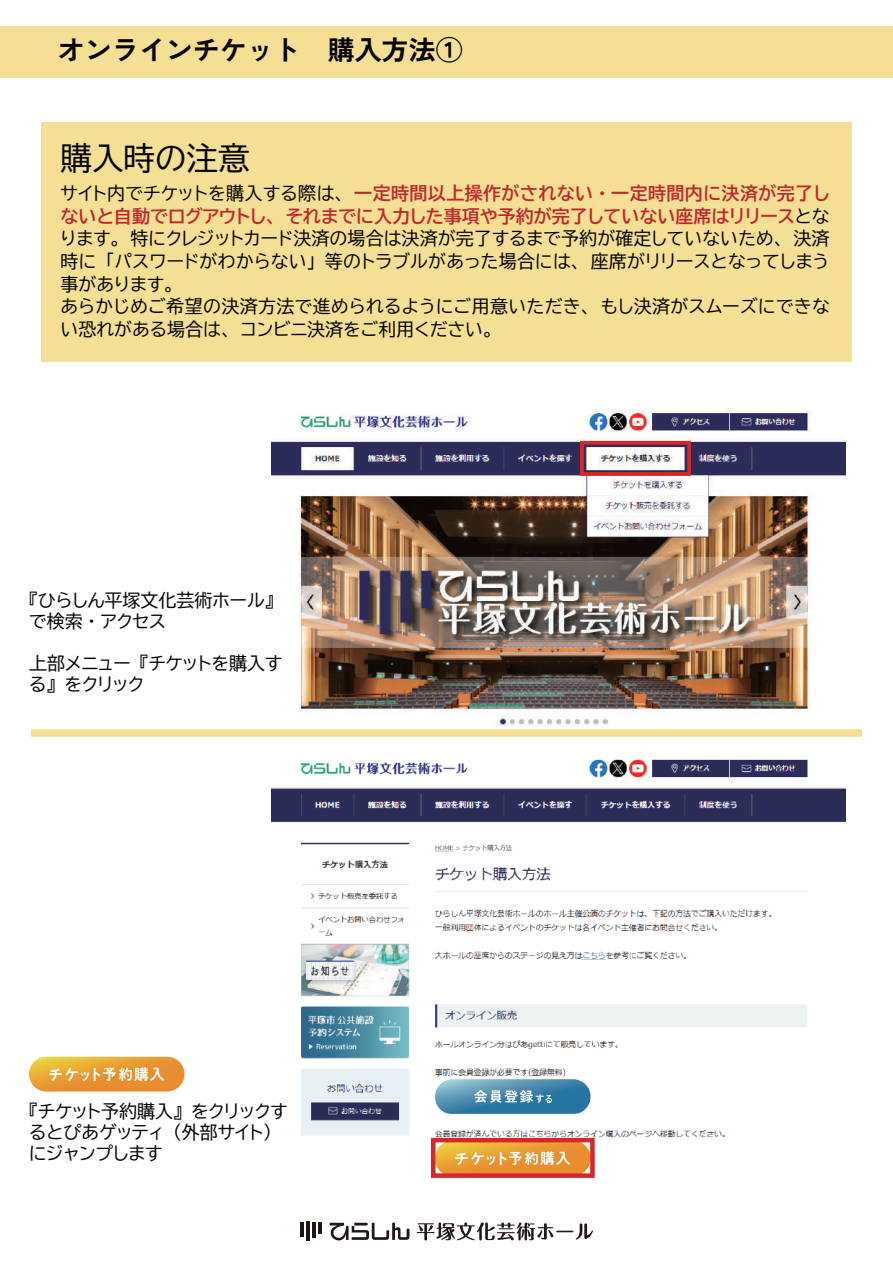
<style>
.page{position:relative;width:893px;height:1263px;background:#fff}
.page>*{position:absolute;margin:0;border:0;box-sizing:border-box;transform-origin:0 0}
.t1{font:31.5px "BIZ UDP Gothic";color:#030303}
.t2{font:700 27px "Zen Kaku Gothic Antique";color:#030303}
.t3{font:18px/21px "BIZ UDP Gothic";letter-spacing:.005em;color:#030303}
.t4{font:18px/22.5px "BIZ UDP Gothic Bold";color:#c0262d}
.s1{font-family:"BIZ UDP Gothic";color:#030303}
</style>
<div class="page">
<img style="left:271px;top:759px;width:574px;height:419px">
<img style="left:271px;top:409px;width:574px;height:318px">
<div style="left:0;top:26px;width:893px;height:51px;background:#f5df94"></div>
<svg style="left:435px;top:1141px;width:155px;height:34px;background:#e99d33"></svg>
<svg style="left:455px;top:1151px;width:115px;height:14px;background:#efb76f"></svg>
<div style="left:580px;top:441px;width:111px;height:35px;border:4px solid #d92628"></div>
<div style="left:431px;top:1138px;width:164px;height:40px;border:5px solid #d92628"></div>
<div style="left:31px;top:729px;width:831px;height:8px;background:#f5df94"></div>
<svg style="left:319px;top:1222px;width:3px;height:11px"></svg>
<hr style="left:312px;top:1222px;width:4px;height:15px;background:#211814">
<hr style="left:306px;top:1222px;width:3px;height:19px;background:#211814">
<hr style="left:300px;top:1222px;width:3px;height:15px;background:#211814">
<svg style="left:329px;top:1223px;width:80px;height:18px"></svg>
<svg style="left:417px;top:1222px;width:176px;height:18px"></svg>
<div style="left:41px;top:122px;width:810px;height:239px;background:#f5df94"></div>
<svg style="left:435px;top:1079px;width:155px;height:35px;background:#478baf"></svg>
<svg style="left:474px;top:1090px;width:78px;height:13px"></svg>
<svg style="left:29px;top:1057px;width:155px;height:34px;background:#e99e33"></svg>
<svg style="left:49px;top:1067px;width:115px;height:14px;background:#efb76f"></svg>
<h2 class="t2" style="left:58px;top:33px;width:406px">オンラインチケット　購入方法①</h2>
<h1 class="t1" style="left:61px;top:143px;width:190px">購入時の注意</h1>
<p class="t4" style="left:61px;top:182px;width:770px"><span class="s1">サイト内でチケットを購入する際は、</span>一定時間以上操作がされない・一定時間内に決済が完了しないと自動でログアウトし、それまでに入力した事項や予約が完了していない座席はリリース<span class="s1">とな</span></p>
<p class="t3" style="left:61px;top:227px;width:770px;line-height:22.5px">ります。特にクレジットカード決済の場合は決済が完了するまで予約が確定していないため、決済時に「パスワードがわからない」等のトラブルがあった場合には、座席がリリースとなってしまう事があります。<br>あらかじめご希望の決済方法で進められるようにご用意いただき、もし決済がスムーズにできない恐れがある場合は、コンビニ決済をご利用ください。</p>
<p class="t3" style="left:29px;top:590px;width:246px">『ひらしん平塚文化芸術ホール』で検索・アクセス</p>
<p class="t3" style="left:29px;top:653px;width:255px">上部メニュー『チケットを購入する』をクリック</p>
<p class="t3" style="left:29px;top:1100px;width:260px">『チケット予約購入』をクリックするとぴあゲッティ（外部サイト）にジャンプします</p>
</div>
